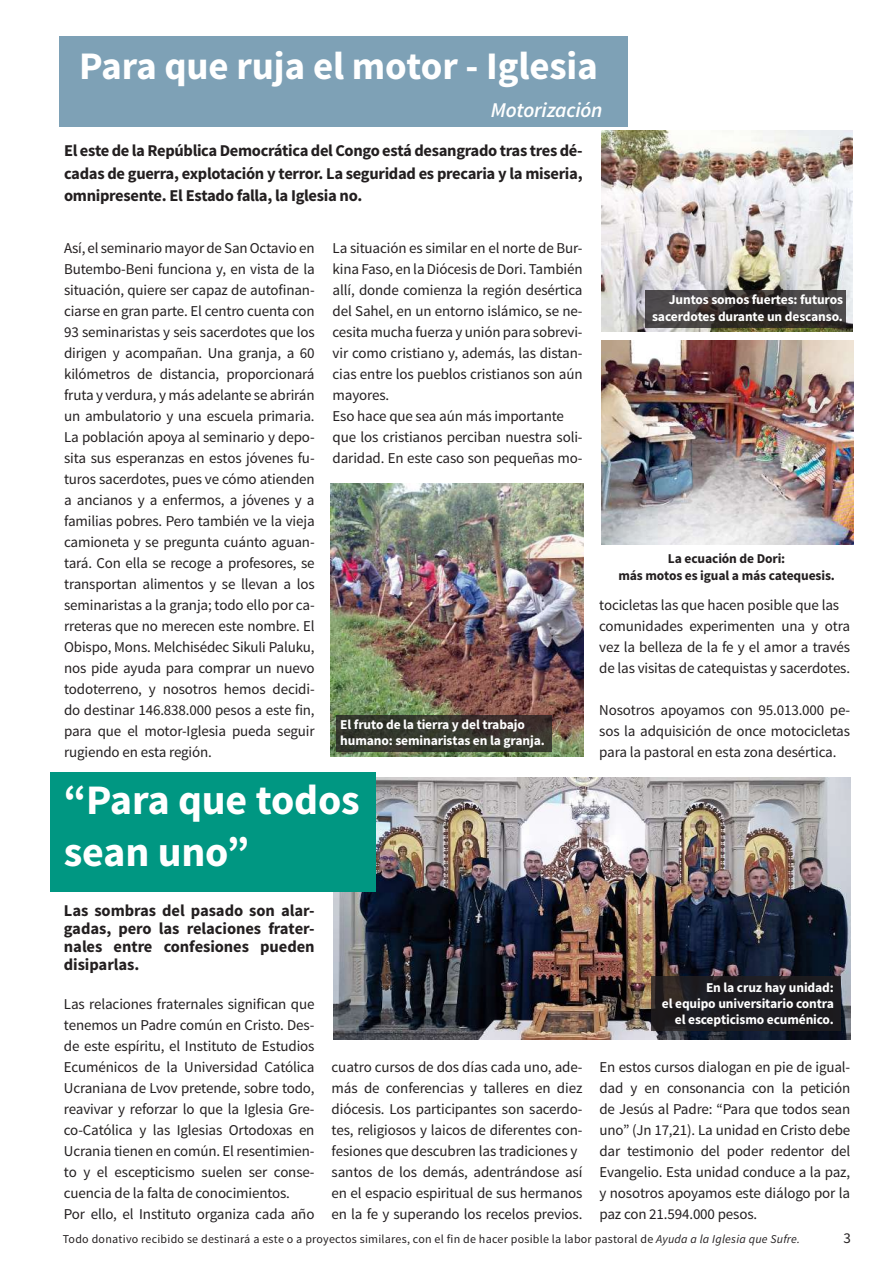
<style>
.page{position:relative;width:893px;height:1263px;background:#fff}
.page>*{position:absolute;margin:0;border:0;box-sizing:border-box;transform-origin:0 0}
.t1{font:700 42px/52.5px "Source Sans Pro";letter-spacing:-.005em;color:#fff}
.t2{font:700 39px "Source Sans Pro";letter-spacing:-.005em;color:#fff}
.t3{font:italic 600 21px "Source Sans Pro";letter-spacing:-.01em;color:#fff}
.t4{font:700 16.5px/18px "Source Sans Pro";letter-spacing:-.02em;color:#231f20;text-align:justify}
.t5{font:15px/21px "Source Sans Pro";letter-spacing:-.01em;color:#231f20}
.t6{font:700 13.5px/16.2px "Source Sans Pro";letter-spacing:-.01em;color:#fff;text-align:right}
.t7{font:700 13.5px/16.2px "Source Sans Pro";letter-spacing:-.01em;color:#231f20;text-align:center}
.t8{font:12px "Source Sans Pro";letter-spacing:.02em;color:#231f20}
.s1{font-style:italic}
</style>
<div class="page">
<img style="left:331px;top:484px;width:253px;height:273px">
<img style="left:601px;top:130px;width:251px;height:201px">
<img style="left:333px;top:778px;width:517px;height:262px">
<div style="left:59px;top:37px;width:568px;height:90px;background:#7ea1b6"></div>
<div style="left:50px;top:772px;width:326px;height:119px;background:#009782"></div>
<svg style="left:651px;top:976px;width:190px;height:54px;background:#1e1d20"></svg>
<img style="left:601px;top:341px;width:252px;height:204px">
<svg style="left:646px;top:291px;width:200px;height:37px;background:#3c3837"></svg>
<svg style="left:336px;top:715px;width:216px;height:37px;background:#36352c"></svg>
<h2 class="t2" style="left:79px;top:41px;width:520px">Para que ruja el motor - Iglesia</h2>
<h3 class="t3" style="left:491px;top:97px;width:113px">Motorización</h3>
<p class="t4" style="left:64px;top:140px;width:520px;line-height:22.5px">El este de la República Democrática del Congo está desangrado tras tres dé&shy;cadas de guerra, explotación y terror. La seguridad es precaria y la miseria, omnipresente. El Estado falla, la Iglesia no.</p>
<p class="t5" style="left:64px;top:237px;width:252px;text-align:justify">Así, el seminario mayor de San Octavio en Butembo-Beni funciona y, en vista de la situación, quiere ser capaz de autofinan&shy;ciarse en gran parte. El centro cuenta con 93 seminaristas y seis sacerdotes que los dirigen y acompañan. Una granja, a 60 kilómetros de distancia, proporcionará fruta y verdura, y más adelante se abrirán un ambulatorio y una escuela primaria.<br>La población apoya al seminario y depo&shy;sita sus esperanzas en estos jóvenes fu&shy;turos sacerdotes, pues ve cómo atienden a ancianos y a enfermos, a jóvenes y a familias pobres. Pero también ve la vieja camioneta y se pregunta cuánto aguan&shy;tará. Con ella se recoge a profesores, se transportan alimentos y se llevan a los seminaristas a la granja; todo ello por ca&shy;rreteras que no merecen este nombre. El Obispo, Mons. Melchisédec Sikuli Paluku, nos pide ayuda para comprar un nuevo todoterreno, y nosotros hemos decidi&shy;do destinar 146.838.000 pesos a este fin, para que el motor-Iglesia pueda seguir rugiendo en esta región.</p>
<p class="t5" style="left:333px;top:237px;width:251px">La situación es similar en el norte de Bur&shy;kina Faso, en la Diócesis de Dori. También allí, donde comienza la región desértica del Sahel, en un entorno islámico, se ne&shy;cesita mucha fuerza y unión para sobrevi&shy;vir como cristiano y, además, las distan&shy;cias entre los pueblos cristianos son aún mayores.<br>Eso hace que sea aún más importante que los cristianos perciban nuestra soli&shy;daridad. En este caso son pequeñas mo-</p>
<p class="t6" style="left:340px;top:717px;width:206px;text-align:left">El fruto de la tierra y del trabajo humano: seminaristas en la granja.</p>
<h1 class="t1" style="left:64px;top:775px;width:297px">“Para que todos sean uno”</h1>
<p class="t4" style="left:64px;top:902px;width:252px">Las sombras del pasado son alar&shy;gadas, pero las relaciones frater&shy;nales entre confesiones pueden disiparlas.</p>
<p class="t6" style="left:652px;top:292px;width:192px">Juntos somos fuertes: futuros sacerdotes durante un descanso.</p>
<p class="t7" style="left:618px;top:551px;width:218px">La ecuación de Dori:<br>más motos es igual a más catequesis.</p>
<p class="t5" style="left:599px;top:594px;width:252px">tocicletas las que hacen posible que las comunidades experimenten una y otra vez la belleza de la fe y el amor a través de las visitas de catequistas y sacerdotes.</p>
<p class="t5" style="left:599px;top:699px;width:252px;text-align:justify">Nosotros apoyamos con 95.013.000 pe&shy;sos la adquisición de once motocicletas para la pastoral en esta zona desértica.</p>
<p class="t5" style="left:64px;top:993px;width:252px">Las relaciones fraternales significan que tenemos un Padre común en Cristo. Des&shy;de este espíritu, el Instituto de Estudios Ecuménicos de la Universidad Católica Ucraniana de Lvov pretende, sobre todo, reavivar y reforzar lo que la Iglesia Gre&shy;co-Católica y las Iglesias Ortodoxas en Ucrania tienen en común. El resentimien&shy;to y el escepticismo suelen ser conse&shy;cuencia de la falta de conocimientos.<br>Por ello, el Instituto organiza cada año</p>
<p class="t6" style="left:662px;top:979px;width:174px">En la cruz hay unidad:<br>el equipo universitario contra el escepticismo ecuménico.</p>
<p class="t5" style="left:332px;top:1056px;width:252px">cuatro cursos de dos días cada uno, ade&shy;más de conferencias y talleres en diez diócesis. Los participantes son sacerdo&shy;tes, religiosos y laicos de diferentes con&shy;fesiones que descubren las tradiciones y santos de los demás, adentrándose así en el espacio espiritual de sus hermanos en la fe y superando los recelos previos.</p>
<p class="t5" style="left:599px;top:1056px;width:252px;text-align:justify">En estos cursos dialogan en pie de igual&shy;dad y en consonancia con la petición de Jesús al Padre: “Para que todos sean uno” (Jn 17,21). La unidad en Cristo debe dar testimonio del poder redentor del Evangelio. Esta unidad conduce a la paz, y nosotros apoyamos este diálogo por la paz con 21.594.000 pesos.</p>
<p class="t8" style="left:63px;top:1232px;width:739px">Todo donativo recibido se destinará a este o a proyectos similares, con el fin de hacer posible la labor pastoral de <span class="s1">Ayuda a la Iglesia que Sufre.</span></p>
<p class="t5" style="left:843px;top:1227px;width:9px">3</p>
</div>
